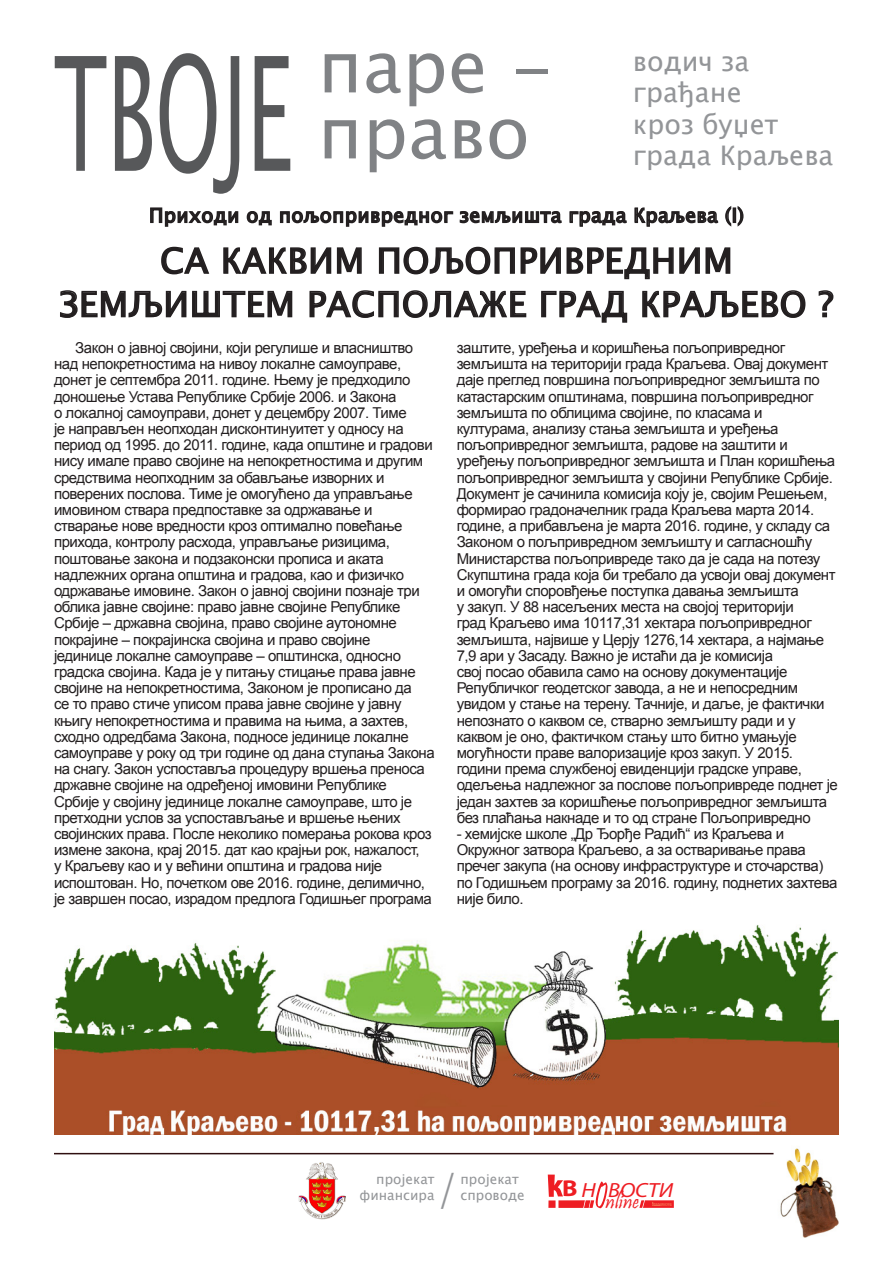
<style>
.page{position:relative;width:893px;height:1263px;background:#fff}
.page>*{position:absolute;margin:0;border:0;box-sizing:border-box;transform-origin:0 0}
.t1{font:158.7px "Lucida Sans Unicode";color:#57585a;scale:.53 1}
.t2{font:72px "Lucida Sans Unicode";color:#808285}
.t3{font:42px "Lucida Sans Unicode";color:#939598}
.t4{font:34.5px/43.5px "Lucida Sans Unicode";letter-spacing:.02em;color:#231f20;text-align:center}
.t5{font:27px "Lucida Sans Unicode";color:#939598}
.t6{font:22.2px "Pristina";color:#ee1d23}
.t7{font:italic 20.55px "Myriad Pro";color:#ee1d23;scale:1.11 1}
.t8{font:19.5px "Lucida Sans Unicode";letter-spacing:.02em;color:#231f20}
.t9{font:15px/16.2px "Arial";letter-spacing:-.03em;color:#231f20}
.t10{font:13.5px "Lucida Sans Unicode";color:#939598}
.t11{font:700 2.85px "Myriad Pro";color:#f36f51;scale:1.11 1}
.s1{font-weight:700;font-style:normal;font-size:23.1px}
</style>
<div class="page">
<img style="left:773px;top:1148px;width:66px;height:90px">
<hr style="left:54px;top:1153px;width:719px;height:1px;background:#2f0f10">
<img style="left:298px;top:1162px;width:48px;height:58px">
<svg style="left:548px;top:1174px;width:59px;height:34px"></svg>
<svg style="left:639px;top:1200px;width:35px;height:8px"></svg>
<svg style="left:150px;top:207px;width:89px;height:20px"></svg>
<svg style="left:246px;top:211px;width:26px;height:15px"></svg>
<svg style="left:279px;top:211px;width:283px;height:16px"></svg>
<svg style="left:569px;top:211px;width:58px;height:16px"></svg>
<svg style="left:634px;top:206px;width:110px;height:21px"></svg>
<svg style="left:161px;top:246px;width:49px;height:29px"></svg>
<svg style="left:223px;top:247px;width:139px;height:27px"></svg>
<svg style="left:378px;top:246px;width:353px;height:34px"></svg>
<svg style="left:60px;top:290px;width:233px;height:28px"></svg>
<svg style="left:309px;top:290px;width:218px;height:28px"></svg>
<svg style="left:541px;top:290px;width:87px;height:33px"></svg>
<svg style="left:642px;top:290px;width:164px;height:28px"></svg>
<svg style="left:818px;top:290px;width:16px;height:28px"></svg>
<img style="left:54px;top:925px;width:785px;height:209px">
<p class="t1" style="left:54px;top:-11px;width:451px">ТВОЈЕ</p>
<p class="t2" style="left:318px;top:10px;width:236px">паре -</p>
<p class="t2" style="left:318px;top:76px;width:214px">право</p>
<p class="t5" style="left:633px;top:40px;width:118px">водич за</p>
<p class="t5" style="left:633px;top:71px;width:110px">грађане</p>
<p class="t5" style="left:633px;top:103px;width:147px">кроз буџет</p>
<p class="t5" style="left:633px;top:134px;width:202px">града Краљева</p>
<p class="t8" style="left:149px;top:200px;width:596px">Приходи од пољопривредног земљишта града Краљева (I)</p>
<p class="t4" style="left:60px;top:239px;width:775px">СА КАКВИМ ПОЉОПРИВРЕДНИМ<br>ЗЕМЉИШТЕМ РАСПОЛАЖЕ ГРАД КРАЉЕВО ?</p>
<p class="t9" style="left:457px;top:340px;width:383px">заштите, уређења и коришћења пољопривредног земљишта на територији града Краљева. Овај документ даје преглед површина пољопривредног земљишта по катастарским општинама, површина пољопривредног земљишта по облицима својине, по класама и културама, анализу стања земљишта и уређења пољопривредног земљишта, радове на заштити и уређењу пољопривредног земљишта и План коришћења пољопривредног земљишта у својини Републике Србије.<br>Документ је сачинила комисија коју је, својим Решењем, формирао градоначелник града Краљева марта 2014. године, а прибављена је марта 2016. године, у складу са Законом о пољпривредном земљишту и сагласношћу Министарства пољопривреде тако да је сада на потезу Скупштина града која би требало да усвоји овај документ и омогући споровђење поступка давања земљишта<br>у закуп. У 88 насељених места на својој територији<br>град Краљево има 10117,31 хектара пољопривредног земљишта, највише у Церју 1276,14 хектара, а најмање 7,9 ари у Засаду. Важно је истаћи да је комисија<br>свој посао обавила само на основу документације Републичког геодетског завода, а не и непосредним увидом у стање на терену. Тачније, и даље, је фактички непознато о каквом се, стварно земљишту ради и у каквом је оно, фактичком стању што битно умањује могућности праве валоризације кроз закуп. У 2015. години према службеној евиденцији градске управе, одељења надлежног за послове пољопривреде поднет је један захтев за коришћење пољопривредног земљишта без плаћања накнаде и то од стране Пољопривредно</p>
<p class="t9" style="left:457px;top:826px;width:382px">- хемијске школе „Др Ђорђе Радић“ из Краљева и Окружног затвора Краљево, а за остваривање права пречег закупа (на основу инфраструктуре и сточарства) по Годишњем програму за 2016. годину, поднетих захтева није било.</p>
<p class="t9" style="left:54px;top:340px;width:382px;text-indent:21px">Закон о јавној својини, који регулише и власништво над непокретностима на нивоу локалне самоуправе, донет је септембра 2011. године. Њему је предходило доношење Устава Републике Србије 2006. и Закона<br>о локалној самоуправи, донет у децембру 2007. Тиме<br>је направљен неопходан дисконтинуитет у односу на период од 1995. до 2011. године, када општине и градови нису имале право својине на непокретностима и другим средствима неопходним за обављање изворних и поверених послова. Тиме је омогућено да управљање имовином ствара предпоставке за одржавање и стварање нове вредности кроз оптимално повећање прихода, контролу расхода, управљање ризицима, поштовање закона и подзаконски прописа и аката надлежних органа општина и градова, као и физичко одржавање имовине. Закон о јавној својини познаје три облика јавне својине: право јавне својине Републике Србије – државна својина, право својине аутономне покрајине – покрајинска својина и право својине<br>јединице локалне самоуправе – општинска, односно градска својина. Када је у питању стицање права јавне својине на непокретностима, Законом је прописано да<br>се то право стиче уписом права јавне својине у јавну књигу непокретностима и правима на њима, а захтев, сходно одредбама Закона, подносе јединице локалне самоуправе у року од три године од дана ступања Закона на снагу. Закон успоставља процедуру вршења преноса државне својине на одређеној имовини Републике Србије у својину јединице локалне самоуправе, што је претходни услов за успостављање и вршење њених својинских права. После неколико померања рокова кроз измене закона, крај 2015. дат као крајњи рок, нажалост,<br>у Краљеву као и у већини општина и градова није испоштован. Но, почетком ове 2016. године, делимично, је завршен посао, израдом предлога Годишњег програма</p>
<p class="t3" style="left:436px;top:1155px;width:24px">/</p>
<p class="t10" style="left:376px;top:1168px;width:60px">пројекат</p>
<p class="t10" style="left:359px;top:1184px;width:77px">финансира</p>
<p class="t10" style="left:460px;top:1168px;width:60px">пројекат</p>
<p class="t10" style="left:460px;top:1184px;width:66px">спроводе</p>
<p class="t7" style="left:562px;top:1177px;width:102px"><span class="s1">В</span> Н ВОСТИ</p>
<p class="t6" style="left:605px;top:1189px;width:35px">nline</p>
<p class="t11" style="left:654px;top:1202px;width:18px">РАЉЕВАЧКЕ</p>
</div>
